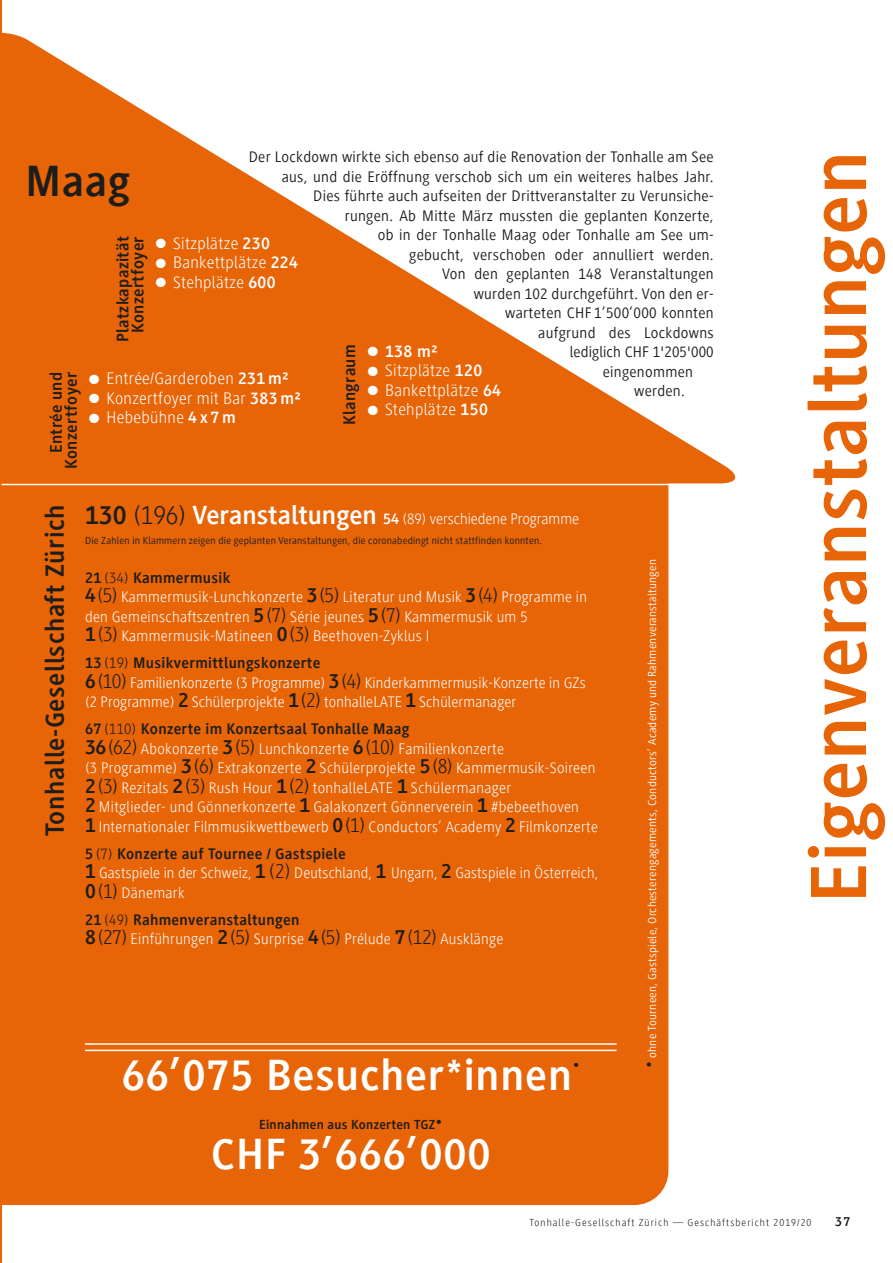
<style>
.page{position:relative;width:893px;height:1263px;background:#fff}
.page>*{position:absolute;margin:0;border:0;box-sizing:border-box;transform-origin:0 0}
.t1{font:700 82.5px "Generis Sans Com";letter-spacing:.01em;color:#e76407}
.t2{font:700 45px "Generis Sans Com";letter-spacing:.02em;color:#fff}
.t3{font:700 45px "Generis Sans Com";color:#1d1d1b}
.t4{font:700 27px "Generis Sans Com";letter-spacing:.02em;color:#1d1d1b}
.t5{font:300 17.25px "Generis Sans Com";letter-spacing:.02em;color:#fff}
.t6{font:700 17.25px/15px "Generis Sans Com";letter-spacing:.02em;color:#1d1d1b;text-align:center}
.t7{font:700 17.25px "Generis Sans Com";color:#fff}
.t8{font:300 15.75px/19.5px "Generis Sans Com";letter-spacing:.02em;color:#fff}
.t9{font:15.75px "Generis Sans Com";letter-spacing:.02em;color:#1d1d1b}
.t10{font:300 15.75px "Generis Sans Com";color:#fff}
.t11{font:700 13.5px "Generis Sans Com";letter-spacing:.02em;color:#1d1d1b}
.t12{font:12px "Generis Sans Com";letter-spacing:.02em;color:#fff}
.t13{font:10.5px "Generis Sans Com";letter-spacing:.02em;color:#1d1d1b}
.t14{font:300 10.5px "Generis Sans Com";letter-spacing:.1em;color:#1d1d1b}
.s1{font-weight:700;font-size:31.5px}
.s2{font-weight:700}
.s3{font-size:31.5px}
.s4{font-weight:700;font-size:27px;color:#1d1d1b}
.s5{font-size:27px;color:#1d1d1b}
.s6{font-weight:700;font-size:27px}
.s7{font-weight:700;color:#1d1d1b}
.s8{color:#1d1d1b}
.s9{font-weight:700;font-size:21px;color:#1d1d1b}
.s10{font-size:21px;color:#1d1d1b}
</style>
<div class="page">
<div style="left:1px;top:483px;width:667px;height:722px;background:#e76407"></div>
<hr style="left:0;top:0;width:1px;height:1263px;background:#e76407">
<svg style="left:1px;top:30px;width:734px;height:453px;fill:#e76407"></svg>
<hr style="left:85px;top:1050px;width:532px;height:1px;background:#fff">
<hr style="left:85px;top:1043px;width:532px;height:2px;background:#fff">
<hr style="left:2px;top:484px;width:667px;height:1px;background:#fff">
<p class="t9" style="left:249px;top:149px;width:466px">Der Lockdown wirkte sich ebenso auf die Renovation der Tonhalle am See</p>
<p class="t9" style="left:282px;top:168px;width:434px">aus, und die Eröffnung verschob sich um ein weiteres halbes Jahr.</p>
<p class="t9" style="left:313px;top:188px;width:402px">Dies führte auch aufseiten der Drittveranstalter zu Verunsiche-</p>
<p class="t9" style="left:345px;top:207px;width:370px">rungen. Ab Mitte März mussten die geplanten Konzerte,</p>
<p class="t9" style="left:378px;top:227px;width:336px">ob in der Tonhalle Maag oder Tonhalle am See um-</p>
<p class="t9" style="left:409px;top:246px;width:306px">gebucht, verschoben oder annulliert werden.</p>
<p class="t9" style="left:442px;top:266px;width:273px">Von den geplanten 148 Veranstaltungen</p>
<p class="t9" style="left:474px;top:285px;width:241px">wurden 102 durchgeführt. Von den er-</p>
<p class="t9" style="left:505px;top:305px;width:210px">warteten CHF 1’500’000 konnten</p>
<p class="t9" style="left:538px;top:324px;width:177px">aufgrund des Lockdowns</p>
<p class="t9" style="left:570px;top:344px;width:145px">lediglich CHF 1'205'000</p>
<p class="t9" style="left:603px;top:363px;width:92px">eingenommen</p>
<p class="t9" style="left:634px;top:383px;width:52px">werden.</p>
<h2 class="t3" style="left:26px;top:157px;width:106px">Maag</h2>
<p class="t5" style="left:153px;top:234px;width:119px"><span class="s1">•</span> Sitzplätze <span class="s2">230</span></p>
<p class="t5" style="left:153px;top:253px;width:147px"><span class="s1">•</span> Bankettplätze <span class="s2">224</span></p>
<p class="t5" style="left:153px;top:273px;width:124px"><span class="s1">•</span> Stehplätze <span class="s2">600</span></p>
<p class="t6" style="left:115px;top:342px;width:107px;rotate:-90deg">Platzkapazität<br>Konzertfoyer</p>
<p class="t5" style="left:86px;top:369px;width:204px"><span class="s1">•</span> Entrée/Garderoben <span class="s2">231 m²</span></p>
<p class="t5" style="left:86px;top:389px;width:216px"><span class="s1">•</span> Konzertfoyer mit Bar <span class="s2">383 m²</span></p>
<p class="t5" style="left:86px;top:408px;width:151px"><span class="s1">•</span> Hebebühne <span class="s2">4 x 7 m</span></p>
<p class="t7" style="left:365px;top:342px;width:74px"><span class="s3">•</span> 138 m²</p>
<p class="t5" style="left:365px;top:361px;width:119px"><span class="s1">•</span> Sitzplätze <span class="s2">120</span></p>
<p class="t5" style="left:365px;top:381px;width:138px"><span class="s1">•</span> Bankettplätze <span class="s2">64</span></p>
<p class="t5" style="left:365px;top:400px;width:125px"><span class="s1">•</span> Stehplätze <span class="s2">150</span></p>
<p class="t6" style="left:342px;top:425px;width:82px;rotate:-90deg">Klangraum</p>
<p class="t6" style="left:49px;top:469px;width:98px;text-align:right;rotate:-90deg">Entrée und<br>Konzertfoyer</p>
<h3 class="t4" style="left:40px;top:836px;width:333px;rotate:-90deg">Tonhalle-Gesellschaft Zürich</h3>
<p class="t10" style="left:85px;top:511px;width:496px"><span class="s4">130</span> <span class="s5">(196)</span> <span class="s6">Veranstaltungen</span> <span class="s2">54</span> (89) verschiedene Programme</p>
<p class="t13" style="left:85px;top:535px;width:458px">Die Zahlen in Klammern zeigen die geplanten Veranstaltungen, die coronabedingt nicht stattfinden konnten.</p>
<p class="t8" style="left:85px;top:568px;width:503px"><span class="s7">21</span> <span class="s8">(34)</span> <span class="s7">Kammermusik<br></span><span class="s9">4</span><span class="s10">(5)</span> Kammermusik-Lunchkonzerte <span class="s9">3</span><span class="s10">(5)</span> Literatur und Musik <span class="s9">3</span><span class="s10">(4)</span> Programme in den Gemeinschaftszentren <span class="s9">5</span><span class="s10">(7)</span> Série jeunes <span class="s9">5</span><span class="s10">(7)</span> Kammermusik um 5<br><span class="s9">1</span><span class="s10">(3)</span> Kammermusik-Matineen <span class="s9">0</span><span class="s10">(3)</span> Beethoven-Zyklus I</p>
<p class="t8" style="left:85px;top:654px;width:502px"><span class="s7">13</span> <span class="s8">(19)</span> <span class="s7">Musikvermittlungskonzerte<br></span><span class="s9">6</span><span class="s10">(10)</span> Familienkonzerte (3 Programme) <span class="s9">3</span><span class="s10">(4)</span> Kinderkammermusik-Konzerte in GZs (2 Programme) <span class="s9">2</span> Schülerprojekte <span class="s9">1</span><span class="s10">(2)</span> tonhalleLATE <span class="s9">1</span> Schülermanager</p>
<p class="t8" style="left:85px;top:720px;width:514px"><span class="s7">67</span> <span class="s8">(110)</span> <span class="s7">Konzerte im Konzertsaal Tonhalle Maag<br></span><span class="s9">36</span><span class="s10">(62)</span> Abokonzerte <span class="s9">3</span><span class="s10">(5)</span> Lunchkonzerte <span class="s9">6</span><span class="s10">(10)</span> Familienkonzerte<br>(3 Programme) <span class="s9">3</span><span class="s10">(6)</span> Extrakonzerte <span class="s9">2</span> Schülerprojekte <span class="s9">5</span><span class="s10">(8)</span> Kammermusik-Soireen <span class="s9">2</span><span class="s10">(3)</span> Rezitals <span class="s9">2</span><span class="s10">(3)</span> Rush Hour <span class="s9">1</span><span class="s10">(2)</span> tonhalleLATE <span class="s9">1</span> Schülermanager<br><span class="s9">2</span> Mitglieder- und Gönnerkonzerte <span class="s9">1</span> Galakonzert Gönnerverein <span class="s9">1</span> #bebeethoven<br><span class="s9">1</span> Internationaler Filmmusikwettbewerb <span class="s9">0</span><span class="s10">(1)</span> Conductors’ Academy <span class="s9">2</span> Filmkonzerte</p>
<p class="t8" style="left:85px;top:844px;width:515px"><span class="s7">5</span> <span class="s8">(7)</span> <span class="s7">Konzerte auf Tournee / Gastspiele<br></span><span class="s9">1</span> Gastspiele in der Schweiz, <span class="s9">1</span> <span class="s10">(2)</span> Deutschland, <span class="s9">1</span> Ungarn, <span class="s9">2</span> Gastspiele in Österreich,<br><span class="s9">0</span><span class="s10">(1)</span> Dänemark</p>
<p class="t8" style="left:85px;top:910px;width:420px"><span class="s7">21</span> <span class="s8">(49)</span> <span class="s7">Rahmenveranstaltungen<br></span><span class="s9">8</span><span class="s10">(27)</span> Einführungen <span class="s9">2</span><span class="s10">(5)</span> Surprise <span class="s9">4</span><span class="s10">(5)</span> Prélude <span class="s9">7</span><span class="s10">(12)</span> Ausklänge</p>
<h2 class="t2" style="left:122px;top:1050px;width:452px">66’075 Besucher*innen</h2>
<p class="t11" style="left:573px;top:1057px;width:8px">•</p>
<p class="t11" style="left:259px;top:1117px;width:185px">Einnahmen aus Konzerten TGZ•</p>
<h2 class="t2" style="left:211px;top:1130px;width:281px">CHF 3’666’000</h2>
<p class="t12" style="left:646px;top:1068px;width:511px;rotate:-90deg"><sup>•</sup> ohne Tourneen, Gastspiele, Orchesterengagements, Conductors’ Academy und Rahmenveranstaltungen</p>
<h1 class="t1" style="left:794px;top:903px;width:754px;rotate:-90deg">Eigenveranstaltungen</h1>
<p class="t14" style="left:529px;top:1217px;width:283px">Tonhalle-Gesellschaft Zürich — Geschäftsbericht 2019/20</p>
<p class="t11" style="left:835px;top:1214px;width:17px">37</p>
</div>
